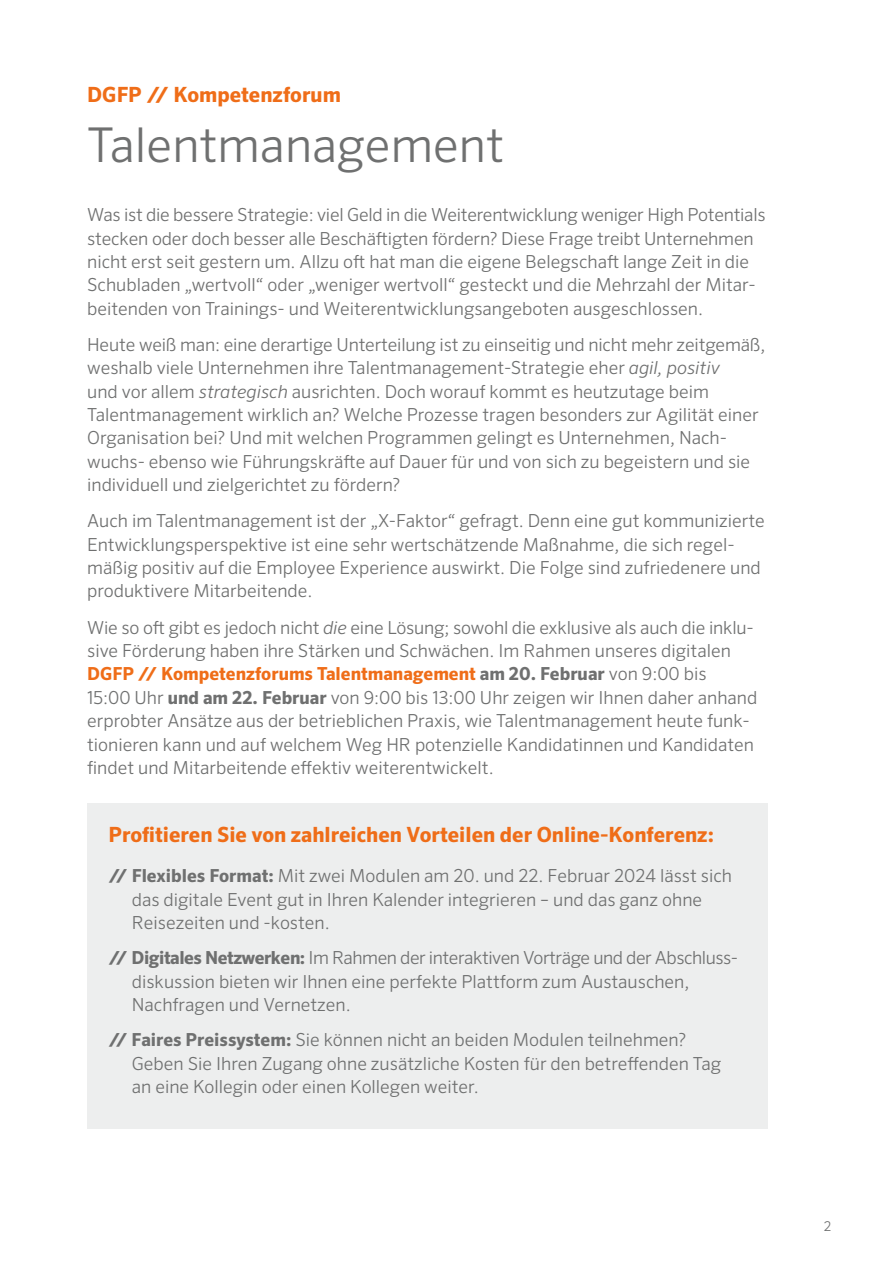
<style>
.page{position:relative;width:893px;height:1263px;background:#fff}
.page>*{position:absolute;margin:0;border:0;box-sizing:border-box;transform-origin:0 0}
.Headline_2{font:300 48px "Sero Pro";color:#6f7070}
.Headline_4_orange{font:700 21px "Sero Pro";color:#ef6d18}
.copy_12pt{font:300 18px/23.4px "Sero Pro";color:#6f7070}
.copy_12pt_Liste{font:300 18px/23.4px "Sero Pro";color:#6f7070}
.t1{font:300 13.5px "Sero Pro";color:#6f7070}
.s1{font-style:italic}
.s2{font-weight:700;color:#ef6d18}
.s3{font-weight:700}
</style>
<div class="page">
<div style="left:87px;top:804px;width:680px;height:325px;background:#edeeee"></div>
<p class="Headline_4_orange" style="left:87px;top:82px;width:255px">DGFP // Kompetenzforum</p>
<p class="Headline_2" style="left:87px;top:116px;width:418px">Talentmanagement</p>
<p class="copy_12pt" style="left:87px;top:203px;width:680px">Was ist die bessere Strategie: viel Geld in die Weiterentwicklung weniger High Potentials stecken oder doch besser alle Beschäftigten fördern? Diese Frage treibt Unternehmen nicht erst seit gestern um. Allzu oft hat man die eigene Belegschaft lange Zeit in die Schubladen „wertvoll“ oder „weniger wertvoll“ gesteckt und die Mehrzahl der Mitar&shy;beitenden von Trainings- und Weiterentwicklungsangeboten ausgeschlossen.</p>
<p class="copy_12pt" style="left:87px;top:333px;width:680px">Heute weiß man: eine derartige Unterteilung ist zu einseitig und nicht mehr zeitgemäß, weshalb viele Unternehmen ihre Talentmanagement-Strategie eher <span class="s1">agil, positiv<br></span>und vor allem <span class="s1">strategisch</span> ausrichten. Doch worauf kommt es heutzutage beim Talentmanagement wirklich an? Welche Prozesse tragen besonders zur Agilität einer Organisation bei? Und mit welchen Programmen gelingt es Unternehmen, Nach&shy;wuchs- ebenso wie Führungskräfte auf Dauer für und von sich zu begeistern und sie individuell und zielgerichtet zu fördern?</p>
<p class="copy_12pt" style="left:87px;top:509px;width:679px">Auch im Talentmanagement ist der „X-Faktor“ gefragt. Denn eine gut kommunizierte Entwicklungsperspektive ist eine sehr wertschätzende Maßnahme, die sich regel&shy;mäßig positiv auf die Employee Experience auswirkt. Die Folge sind zufriedenere und produktivere Mitarbeitende.</p>
<p class="copy_12pt" style="left:87px;top:615px;width:672px">Wie so oft gibt es jedoch nicht <span class="s1">die</span> eine Lösung; sowohl die exklusive als auch die inklu&shy;sive Förderung haben ihre Stärken und Schwächen. Im Rahmen unseres digitalen <span class="s2">DGFP // Kompetenzforums Talentmanagement</span> <span class="s3">am 20. Februar</span> von 9:00 bis<br>15:00 Uhr <span class="s3">und am 22. Februar</span> von 9:00 bis 13:00 Uhr zeigen wir Ihnen daher anhand erprobter Ansätze aus der betrieblichen Praxis, wie Talentmanagement heute funk&shy;tionieren kann und auf welchem Weg HR potenzielle Kandidatinnen und Kandidaten findet und Mitarbeitende effektiv weiterentwickelt.</p>
<p class="Headline_4_orange" style="left:108px;top:822px;width:607px">Profitieren Sie von zahlreichen Vorteilen der Online-Konferenz:</p>
<p class="copy_12pt_Liste" style="left:132px;top:864px;width:602px;text-indent:-23px"><span class="s3">// Flexibles Format:</span> Mit zwei Modulen am 20. und 22. Februar 2024 lässt sich das digitale Event gut in Ihren Kalender integrieren – und das ganz ohne<br>Reisezeiten und -kosten.</p>
<p class="copy_12pt_Liste" style="left:132px;top:946px;width:608px;text-indent:-23px"><span class="s3">// Digitales Netzwerken:</span> Im Rahmen der interaktiven Vorträge und der Abschluss&shy;diskussion bieten wir Ihnen eine perfekte Plattform zum Austauschen,<br>Nachfragen und Vernetzen.</p>
<p class="copy_12pt_Liste" style="left:132px;top:1028px;width:591px;text-indent:-23px"><span class="s3">// Faires Preissystem:</span> Sie können nicht an beiden Modulen teilnehmen?<br>Geben Sie Ihren Zugang ohne zusätzliche Kosten für den betreffenden Tag an eine Kollegin oder einen Kollegen weiter.</p>
<p class="t1" style="left:824px;top:1218px;width:9px">2</p>
</div>
